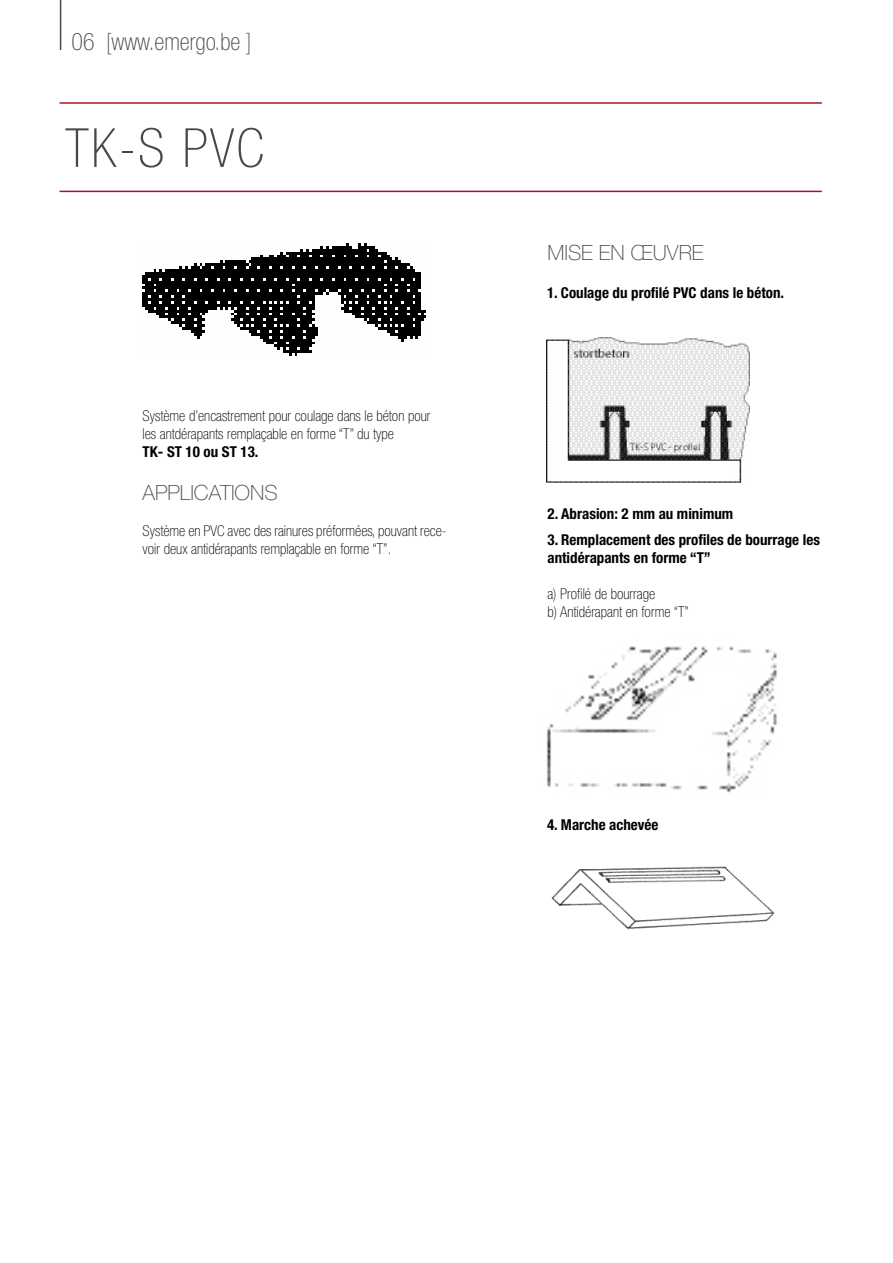
<style>
.page{position:relative;width:893px;height:1263px;background:#fff}
.page>*{position:absolute;margin:0;border:0;box-sizing:border-box;transform-origin:0 0}
.t1{font:100 condensed 54px "Helvetica Neue LT Std";color:#484848}
.t2{font:100 condensed 24px "Helvetica Neue LT Std";color:#484848}
.t3{font:100 21px "Helvetica Neue LT Std";color:#484848}
.t4{font:100 condensed 15px/18px "Helvetica Neue LT Std";color:#000}
.t5{font:700 condensed 15px/18px "Helvetica Neue LT Std";color:#000}
</style>
<div class="page">
<img style="left:143px;top:243px;width:282px;height:112px">
<img style="left:546px;top:338px;width:203px;height:145px">
<img style="left:547px;top:646px;width:230px;height:147px">
<img style="left:551px;top:866px;width:224px;height:64px">
<hr style="left:60px;top:102px;width:762px;height:2px;background:#a9132a">
<hr style="left:60px;top:191px;width:762px;height:1px;background:#a9132a">
<hr style="left:60px;top:0;width:1px;height:50px;background:#484848">
<h2 class="t2" style="left:72px;top:28px;width:181px">06 [www.emergo.be ]</h2>
<h1 class="t1" style="left:65px;top:118px;width:200px">TK-S PVC</h1>
<p class="t4" style="left:143px;top:407px;width:289px">Système d’encastrement pour coulage dans le béton pour les antdérapants remplaçable en forme “T” du type</p>
<p class="t5" style="left:143px;top:443px;width:117px">TK- ST 10 ou ST 13.</p>
<h3 class="t3" style="left:143px;top:481px;width:137px">APPLICATIONS</h3>
<p class="t4" style="left:143px;top:522px;width:305px">Système en PVC avec des rainures préformées, pouvant rece&shy;voir deux antidérapants remplaçable en forme “T”.</p>
<h3 class="t3" style="left:547px;top:241px;width:158px">MISE EN ŒUVRE</h3>
<p class="t5" style="left:547px;top:283px;width:238px">1. Coulage du profilé PVC dans le béton.</p>
<p class="t5" style="left:547px;top:505px;width:187px">2. Abrasion: 2 mm au minimum</p>
<p class="t5" style="left:547px;top:530px;width:274px">3. Remplacement des profiles de bourrage les antidérapants en forme “T”</p>
<p class="t4" style="left:547px;top:584px;width:143px">a) Profilé de bourrage<br>b) Antidérapant en forme “T”</p>
<p class="t5" style="left:547px;top:816px;width:113px">4. Marche achevée</p>
</div>
